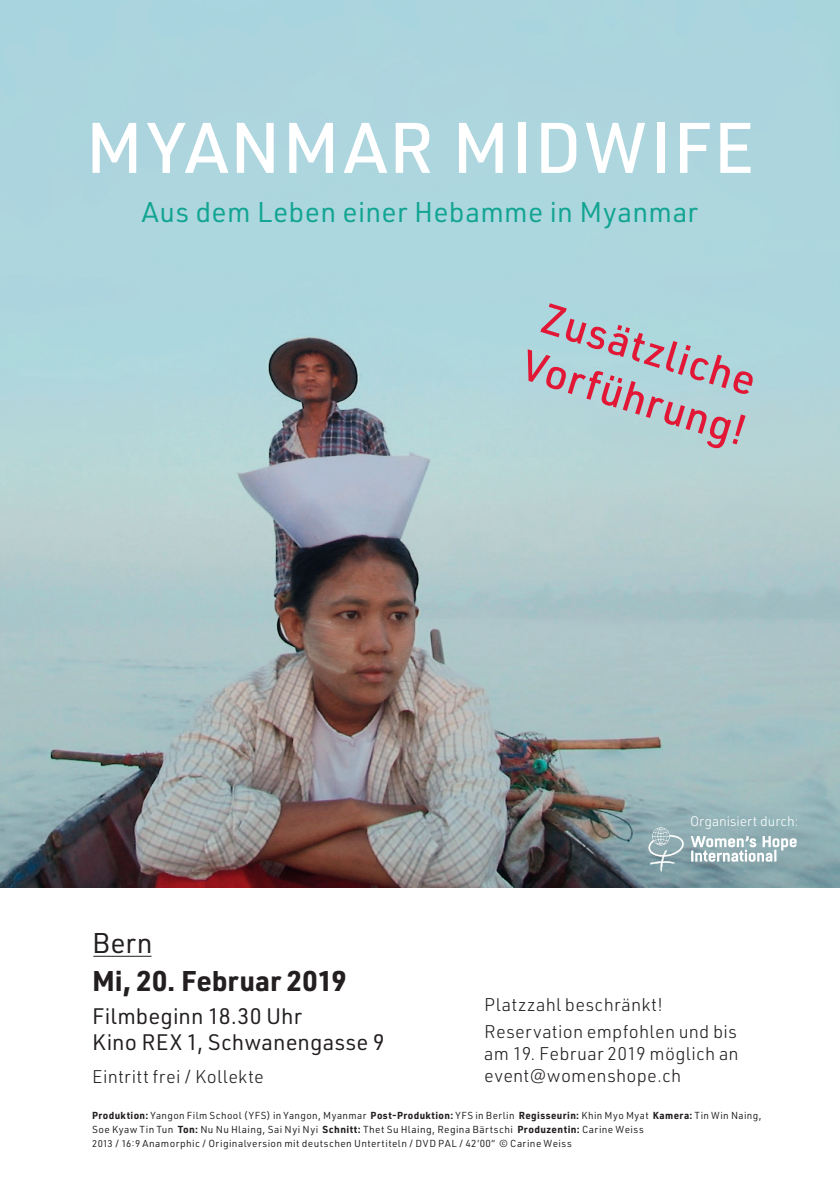
<style>
.page{position:relative;width:840px;height:1191px;background:#fff}
.page>*{position:absolute;margin:0;border:0;box-sizing:border-box;transform-origin:0 0}
.t1{font:500 70px "URWDIN";letter-spacing:.03em;color:#fff}
.t2{font:500 42px/50.4px "URWDIN";color:#e21736}
.t3{font:28px "URWDIN";letter-spacing:.01em;color:#12a492}
.t4{font:700 28px "URWDIN";color:#231f20}
.t5{font:28px "URWDIN";color:#231f20}
.t6{font:22px "URWDIN";letter-spacing:.005em;color:#231f20}
.t7{font:300 18px/22px "URWDIN";letter-spacing:.015em;color:#231f20;text-align:justify}
.t8{font:300 13.6px "URWDIN";color:#fff}
.t9{font:10px/14px "URWDIN";letter-spacing:.04em;color:#231f20}
.s1{font-weight:700}
.s2{font-size:9.6px}
</style>
<div class="page">
<img style="left:0;top:0;width:839px;height:887px">
<hr style="left:93px;top:955px;width:58px;height:1px;background:#231f20">
<svg style="left:690px;top:836px;width:106px;height:25px"></svg>
<svg style="left:648px;top:827px;width:35px;height:45px;background:#9ab2b8"></svg>
<p class="t1" style="left:86px;top:101px;width:669px">MYANMAR MIDWIFE</p>
<p class="t3" style="left:142px;top:194px;width:557px">Aus dem Leben einer Hebamme in Myanmar</p>
<p class="t2" style="left:545px;top:290px;width:234px;rotate:17deg">Zusätzliche<br>Vorführung!</p>
<p class="t5" style="left:92px;top:924px;width:62px">Bern</p>
<p class="t4" style="left:92px;top:962px;width:256px">Mi, 20. Februar 2019</p>
<p class="t6" style="left:92px;top:1001px;width:211px">Filmbeginn 18.30 Uhr</p>
<p class="t6" style="left:92px;top:1028px;width:294px">Kino REX 1, Schwanengasse 9</p>
<p class="t7" style="left:92px;top:1064px;width:173px">Eintritt frei / Kollekte</p>
<p class="t8" style="left:689px;top:812px;width:110px">Organisiert durch:</p>
<p class="t7" style="left:484px;top:993px;width:180px">Platzzahl beschränkt!</p>
<p class="t7" style="left:484px;top:1020px;width:256px">Reservation empfohlen und bis am 19. Februar 2019 möglich an event@womenshope.ch</p>
<p class="t9" style="left:92px;top:1108px;width:670px"><span class="s1">Produktion:</span> Yangon Film School (YFS) in Yangon, Myanmar <span class="s1">Post-Produktion:</span> YFS in Berlin <span class="s1">Regisseurin:</span> Khin Myo Myat <span class="s1">Kamera:</span> Tin Win Naing,<br>Soe Kyaw Tin Tun <span class="s1">Ton:</span> Nu Nu Hlaing, Sai Nyi Nyi <span class="s1">Schnitt:</span> Thet Su Hlaing, Regina Bärtschi <span class="s1">Produzentin:</span> Carine Weiss</p>
<p class="t9" style="left:92px;top:1136px;width:481px"><span class="s2">2013</span> / <span class="s2">16:9</span> Anamorphic / Originalversion mit deutschen Untertiteln / DVD PAL / 42’00” © Carine Weiss</p>
</div>
